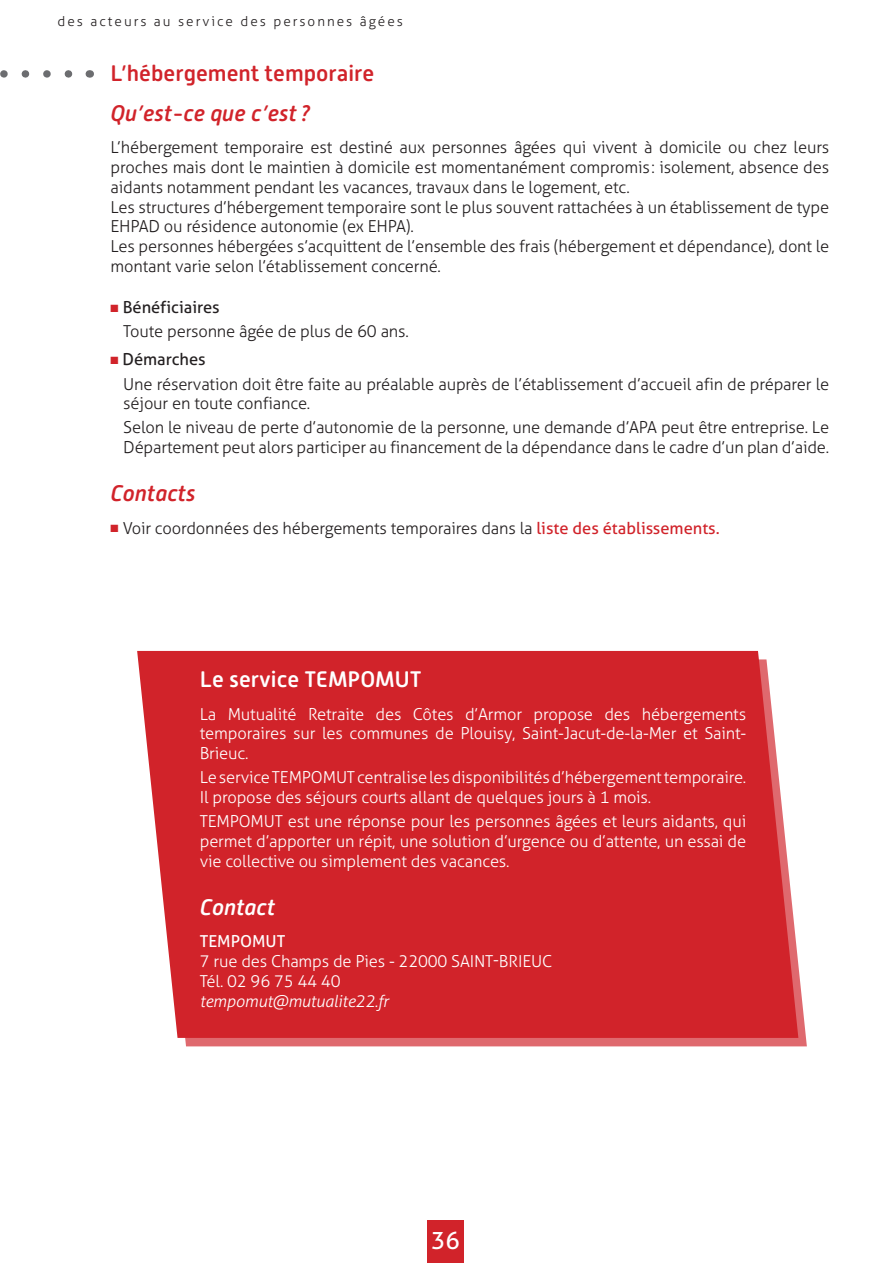
<style>
.page{position:relative;width:893px;height:1263px;background:#fff}
.page>*{position:absolute;margin:0;border:0;box-sizing:border-box;transform-origin:0 0}
.t1{font:24px "Aller Typo";color:#fff}
.t2{font:italic 500 22.5px "Alwyn New Rounded";color:#d1232a}
.t3{font:500 22.5px "Alwyn New Rounded";color:#d1232a}
.t4{font:500 22.5px "Alwyn New Rounded";color:#fff}
.t5{font:italic 500 22.5px "Alwyn New Rounded";color:#fff}
.t6{font:300 16.5px/19.8px "Aller Typo";letter-spacing:-.01em;color:#231f20}
.t7{font:300 16.5px/19.8px "Aller Typo";letter-spacing:-.01em;color:#fff;text-align:justify}
.t8{font:italic 300 16.5px "Aller Typo";letter-spacing:-.01em;color:#fff}
.t9{font:16.5px "Aller Typo";color:#fff}
.t10{font:300 13.5px "Aller Typo";letter-spacing:.15em;color:#231f20}
.s1{color:#d1232a}
.s2{font-weight:400}
.s3{font-weight:400;color:#d1232a}
</style>
<div class="page">
<div style="left:428px;top:1220px;width:36px;height:43px;background:#d1232a"></div>
<svg style="left:185px;top:962px;width:622px;height:84px;background:#e17377"></svg>
<div style="left:137px;top:651px;width:661px;height:387px;background:#d1232a"></div>
<svg style="left:0;top:70px;width:73px;height:8px"></svg>
<p class="t10" style="left:58px;top:13px;width:347px">des acteurs au service des personnes âgées</p>
<h2 class="t3" style="left:111px;top:60px;width:265px">L’hébergement temporaire</h2>
<h2 class="t2" style="left:111px;top:100px;width:201px">Qu’est-ce que c’est ?</h2>
<p class="t6" style="left:111px;top:137px;width:720px">L’hébergement temporaire est destiné aux personnes âgées qui vivent à domicile ou chez leurs proches mais dont le maintien à domicile est momentanément compromis: isolement, absence des aidants notamment pendant les vacances, travaux dans le logement, etc.<br>Les structures d’hébergement temporaire sont le plus souvent rattachées à un établissement de type EHPAD ou résidence autonomie (ex EHPA).<br>Les personnes hébergées s’acquittent de l’ensemble des frais (hébergement et dépendance), dont le montant varie selon l’établissement concerné.</p>
<p class="t6" style="left:123px;top:295px;width:287px;line-height:24px;text-indent:-13px"><span class="s1">■</span> <span class="s2">Bénéficiaires<br></span>Toute personne âgée de plus de 60 ans.</p>
<p class="t6" style="left:123px;top:348px;width:707px;line-height:24px;text-indent:-13px"><span class="s1">■</span> <span class="s2">Démarches<br></span>Une réservation doit être faite au préalable auprès de l’établissement d’accueil afin de préparer le</p>
<p class="t6" style="left:123px;top:391px;width:707px;line-height:24px">séjour en toute confiance.<br>Selon le niveau de perte d’autonomie de la personne, une demande d’APA peut être entreprise. Le</p>
<p class="t6" style="left:123px;top:437px;width:707px">Département peut alors participer au financement de la dépendance dans le cadre d’un plan d’aide.</p>
<h2 class="t2" style="left:111px;top:481px;width:86px">Contacts</h2>
<p class="t6" style="left:111px;top:518px;width:611px"><span class="s1">■</span> Voir coordonnées des hébergements temporaires dans la <span class="s3">liste des établissements.</span></p>
<h2 class="t4" style="left:200px;top:666px;width:223px">Le service TEMPOMUT</h2>
<p class="t7" style="left:200px;top:704px;width:548px">La Mutualité Retraite des Côtes d’Armor propose des hébergements temporaires sur les communes de Plouisy, Saint-Jacut-de-la-Mer et Saint-Brieuc.</p>
<p class="t7" style="left:200px;top:767px;width:548px">Le service TEMPOMUT centralise les disponibilités d’hébergement temporaire.<br>Il propose des séjours courts allant de quelques jours à 1 mois.</p>
<p class="t7" style="left:200px;top:811px;width:548px">TEMPOMUT est une réponse pour les personnes âgées et leurs aidants, qui permet d’apporter un répit, une solution d’urgence ou d’attente, un essai de vie collective ou simplement des vacances.</p>
<h2 class="t5" style="left:200px;top:894px;width:77px">Contact</h2>
<p class="t9" style="left:200px;top:931px;width:87px">TEMPOMUT</p>
<p class="t7" style="left:200px;top:951px;width:354px">7 rue des Champs de Pies - 22000 SAINT-BRIEUC<br>Tél. 02 96 75 44 40</p>
<p class="t8" style="left:200px;top:991px;width:190px">tempomut@mutualite22.fr</p>
<h1 class="t1" style="left:431px;top:1226px;width:30px">36</h1>
</div>
